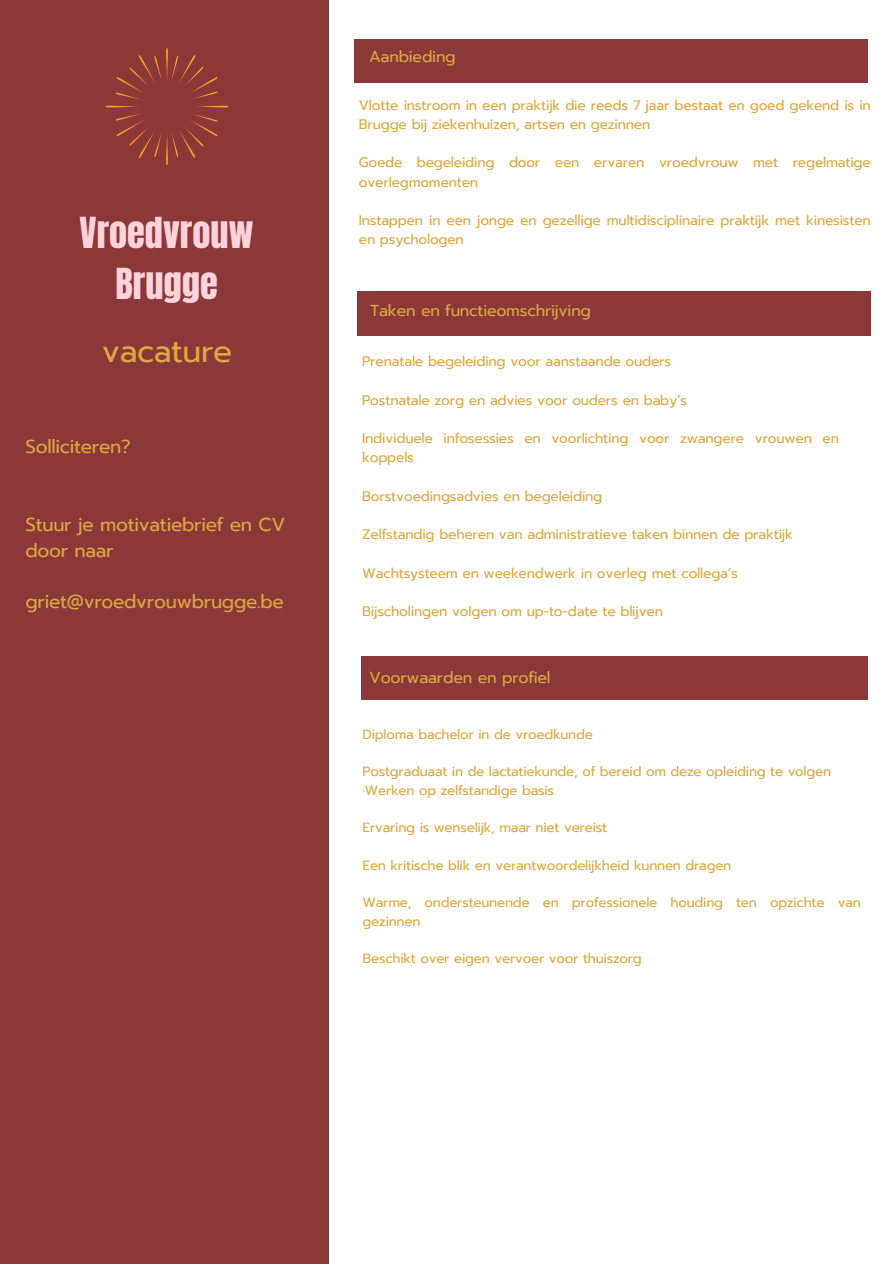
<style>
.page{position:relative;width:894px;height:1264px;background:#fff}
.page>*{position:absolute;margin:0;border:0;box-sizing:border-box;transform-origin:0 0}
.t1{font:36.3px/50.4px "Anton";color:#ffd3db;text-align:center}
.t2{font:31.5px "Prompt";letter-spacing:-.015em;color:#dda83f}
.t3{font:18.75px/25.8px "Prompt";letter-spacing:-.015em;color:#dda83f}
.t4{font:15.9px "Prompt";letter-spacing:-.015em;color:#dda83f}
.t5{font:13.8px/19.2px "Prompt";letter-spacing:-.015em;color:#dda83f}
.t6{font:13.35px/18.6px "Prompt";letter-spacing:-.015em;color:#dda83f}
</style>
<div class="page">
<div style="left:0;top:0;width:329px;height:1263px;background:#8c3839"></div>
<div style="left:354px;top:39px;width:513px;height:44px;background:#8c3839"></div>
<div style="left:357px;top:292px;width:513px;height:44px;background:#8c3839"></div>
<div style="left:361px;top:656px;width:506px;height:43px;background:#8c3839"></div>
<svg style="left:106px;top:48px;width:122px;height:117px"></svg>
<p class="t1" style="left:80px;top:208px;width:176px">Vroedvrouw<br>Brugge</p>
<p class="t2" style="left:102px;top:327px;width:132px">vacature</p>
<h4 class="t3" style="left:25px;top:434px;width:107px">Solliciteren?</h4>
<p class="t3" style="left:25px;top:511px;width:261px">Stuur je motivatiebrief en CV door naar</p>
<p class="t3" style="left:25px;top:589px;width:260px">griet@vroedvrouwbrugge.be</p>
<p class="t4" style="left:369px;top:45px;width:88px">Aanbieding</p>
<p class="t5" style="left:359px;top:96px;width:513px">Vlotte instroom in een praktijk die reeds 7 jaar bestaat en goed gekend is in<br>Brugge bij ziekenhuizen, artsen en gezinnen</p>
<p class="t5" style="left:359px;top:153px;width:513px">Goede begeleiding door een ervaren vroedvrouw met regelmatige overlegmomenten</p>
<h1 class="t5" style="left:359px;top:211px;width:513px">Instappen in een jonge en gezellige multidisciplinaire praktijk met kinesisten en psychologen</h1>
<p class="t4" style="left:370px;top:299px;width:222px">Taken en functieomschrijving</p>
<p class="t5" style="left:362px;top:352px;width:310px">Prenatale begeleiding voor aanstaande ouders</p>
<p class="t5" style="left:362px;top:390px;width:326px">Postnatale zorg en advies voor ouders en baby’s</p>
<p class="t5" style="left:362px;top:429px;width:478px">Individuele infosessies en voorlichting voor zwangere vrouwen en koppels</p>
<h4 class="t5" style="left:362px;top:486px;width:241px">Borstvoedingsadvies en begeleiding</h4>
<p class="t5" style="left:362px;top:525px;width:432px">Zelfstandig beheren van administratieve taken binnen de praktijk</p>
<p class="t5" style="left:362px;top:563px;width:377px">Wachtsysteem en weekendwerk in overleg met collega’s</p>
<p class="t5" style="left:362px;top:601px;width:302px">Bijscholingen volgen om up-to-date te blijven</p>
<p class="t4" style="left:369px;top:666px;width:183px">Voorwaarden en profiel</p>
<h2 class="t6" style="left:362px;top:725px;width:232px">Diploma bachelor in de vroedkunde</h2>
<h3 class="t6" style="left:362px;top:762px;width:470px">Postgraduaat in de lactatiekunde, of bereid om deze opleiding te volgen</h3>
<h3 class="t6" style="left:362px;top:781px;width:193px">·Werken op zelfstandige basis</h3>
<h3 class="t6" style="left:362px;top:818px;width:246px">Ervaring is wenselijk, maar niet vereist</h3>
<p class="t6" style="left:362px;top:856px;width:370px">Een kritische blik en verantwoordelijkheid kunnen dragen</p>
<h4 class="t6" style="left:362px;top:893px;width:499px">Warme, ondersteunende en professionele houding ten opzichte van gezinnen</h4>
<p class="t6" style="left:362px;top:949px;width:280px">Beschikt over eigen vervoer voor thuiszorg</p>
</div>
